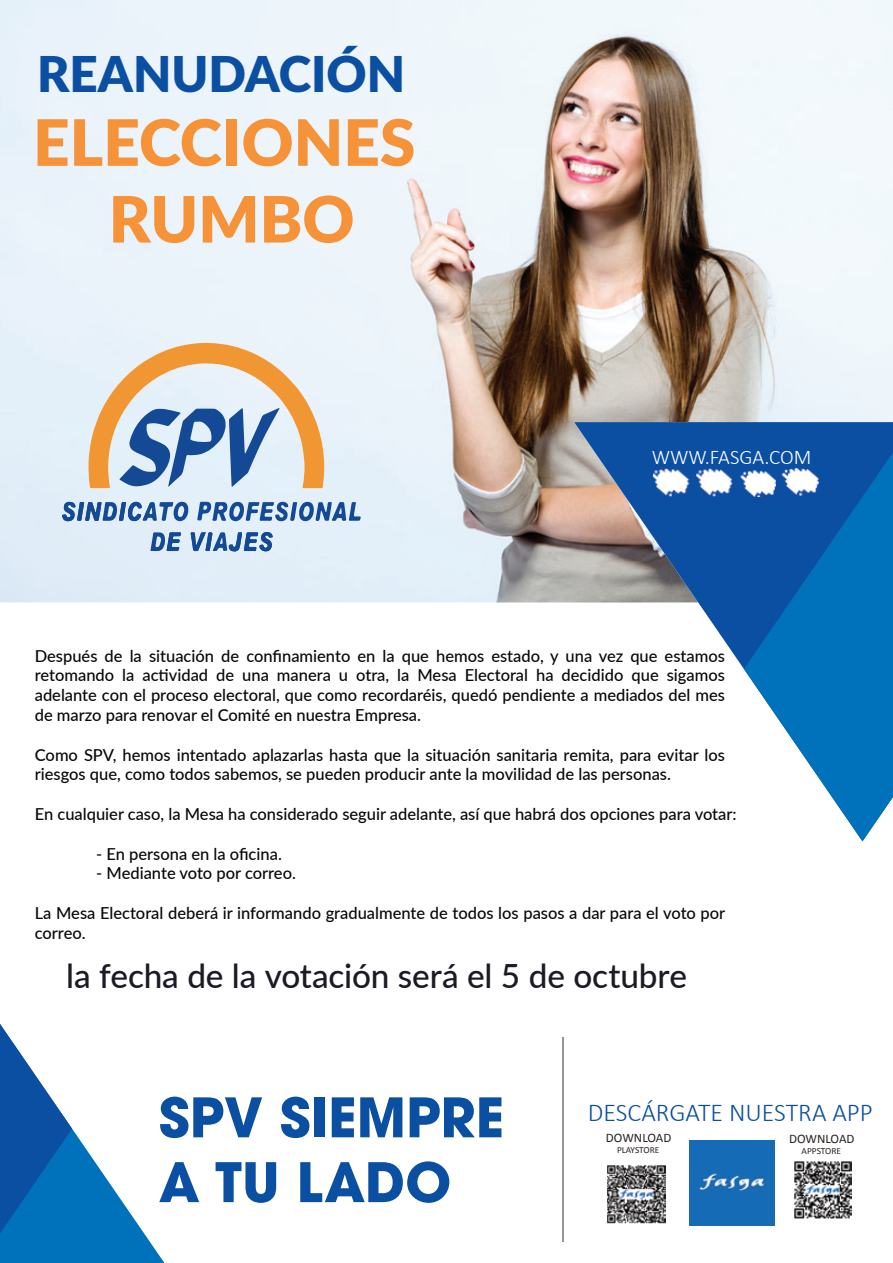
<style>
.page{position:relative;width:893px;height:1263px;background:#fff}
.page>*{position:absolute;margin:0;border:0;box-sizing:border-box;transform-origin:0 0}
.t1{font:900 63.9px/76.8px "Lato";color:#f69238;text-align:center}
.t2{font:700 54px/64.8px "ITC Avant Garde Pro";color:#0a4fa2}
.t3{font:900 49.5px "Lato";color:#0a4fa2}
.t4{font:500 33.3px "Lato";letter-spacing:-.005em;color:#1a1b24}
.t5{font:300 25.8px "Calibri";color:#0a4fa2}
.t6{font:300 20.85px "Calibri";color:#fff}
.t7{font:500 16.5px/19.8px "Lato";color:#08080b}
.t8{font:13.05px "Calibri";color:#292422}
.t9{font:9.45px "Calibri";color:#292422}
</style>
<div class="page">
<svg style="left:0;top:1024px;width:164px;height:239px"></svg>
<img style="left:0;top:0;width:893px;height:602px">
<hr style="left:562px;top:1037px;width:2px;height:204px;background:#939598">
<svg style="left:150px;top:532px;width:31px;height:19px"></svg>
<svg style="left:62px;top:501px;width:127px;height:21px;background:#7b9cc7"></svg>
<svg style="left:197px;top:501px;width:164px;height:21px;background:#80a0c9"></svg>
<svg style="left:191px;top:531px;width:82px;height:21px;background:#7c9dc7"></svg>
<svg style="left:88px;top:343px;width:237px;height:145px;background:#c8c2bc"></svg>
<svg style="left:574px;top:422px;width:170px;height:247px"></svg>
<svg style="left:744px;top:422px;width:149px;height:419px;fill:#0072bc"></svg>
<img style="left:794px;top:1161px;width:58px;height:58px">
<img style="left:607px;top:1165px;width:58px;height:58px">
<img style="left:690px;top:1141px;width:85px;height:84px">
<img style="left:653px;top:468px;width:41px;height:29px">
<img style="left:694px;top:468px;width:124px;height:29px">
<h3 class="t3" style="left:37px;top:36px;width:370px">REANUDACIÓN</h3>
<h1 class="t1" style="left:33px;top:101px;width:384px">ELECCIONES<br>RUMBO</h1>
<p class="t6" style="left:652px;top:444px;width:161px">WWW.FASGA.COM</p>
<p class="t7" style="left:35px;top:645px;width:692px;text-align:justify">Después de la situación de confinamiento en la que hemos estado, y una vez que estamos retomando la actividad de una manera u otra, la Mesa Electoral ha decidido que sigamos adelante con el proceso electoral, que como recordaréis, quedó pendiente a mediados del mes de marzo para renovar el Comité en nuestra Empresa.</p>
<p class="t7" style="left:35px;top:744px;width:692px">Como SPV, hemos intentado aplazarlas hasta que la situación sanitaria remita, para evitar los riesgos que, como todos sabemos, se pueden producir ante la movilidad de las personas.</p>
<p class="t7" style="left:35px;top:803px;width:703px">En cualquier caso, la Mesa ha considerado seguir adelante, así que habrá dos opciones para votar:</p>
<p class="t7" style="left:96px;top:843px;width:187px">- En persona en la oficina.</p>
<p class="t7" style="left:96px;top:863px;width:201px">- Mediante voto por correo.</p>
<p class="t7" style="left:35px;top:902px;width:692px">La Mesa Electoral deberá ir informando gradualmente de todos los pasos a dar para el voto por correo.</p>
<h3 class="t4" style="left:66px;top:952px;width:622px">la fecha de la votación será el 5 de octubre</h3>
<h2 class="t2" style="left:159px;top:1084px;width:347px">SPV SIEMPRE<br>A TU LADO</h2>
<h3 class="t5" style="left:588px;top:1097px;width:287px">DESCÁRGATE NUESTRA APP</h3>
<p class="t8" style="left:606px;top:1129px;width:67px">DOWNLOAD</p>
<p class="t9" style="left:617px;top:1144px;width:44px">PLAYSTORE</p>
<p class="t8" style="left:789px;top:1131px;width:67px">DOWNLOAD</p>
<p class="t9" style="left:802px;top:1145px;width:41px">APPSTORE</p>
</div>
